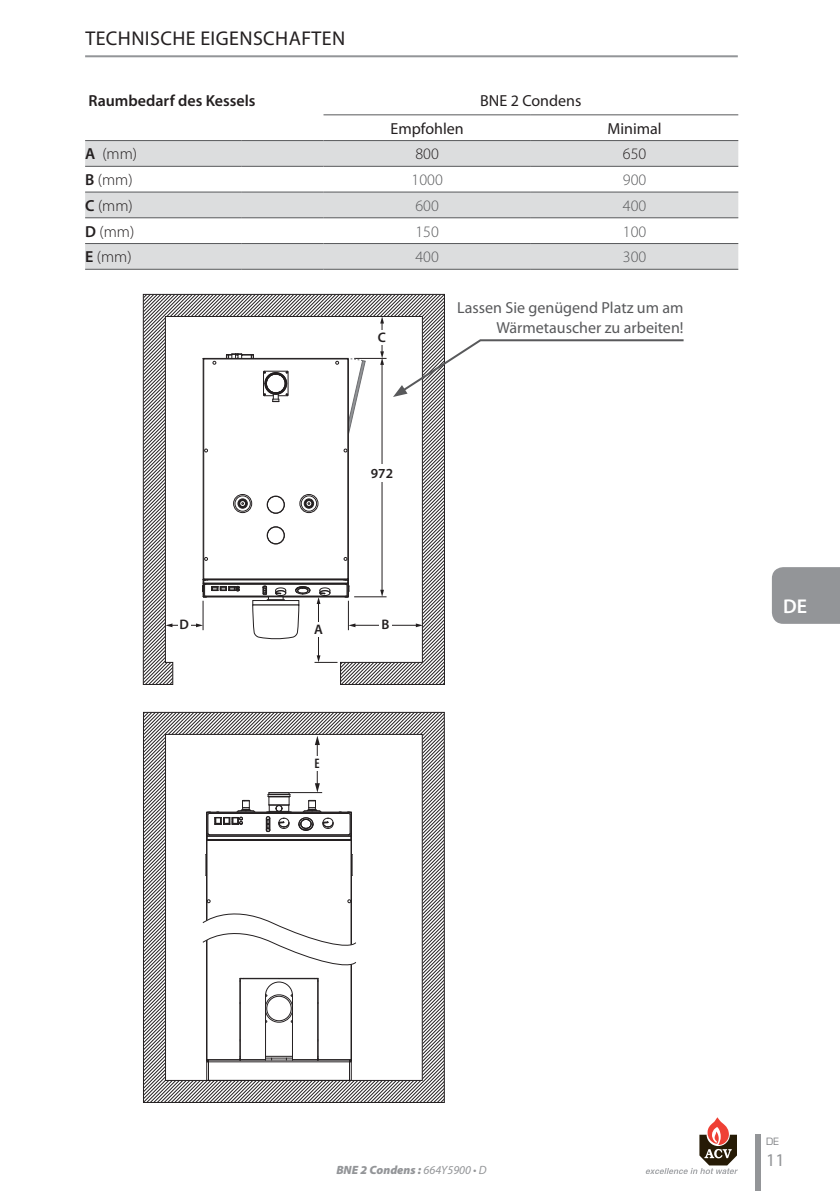
<style>
.page{position:relative;width:840px;height:1191px;background:#fff}
.page>*{position:absolute;margin:0;border:0;box-sizing:border-box;transform-origin:0 0}
.t1{font:20px "Myriad Pro";letter-spacing:.02em;color:#231f20}
.t2{font:600 20px "Myriad Pro";color:#fff}
.t3{font:18px "Myriad Pro";color:#939598}
.t4{font:16px/19.2px "Myriad Pro";color:#58595b;text-align:right}
.t5{font:300 16px "Myriad Pro";color:#231f20}
.t6{font:16px "Myriad Pro";color:#231f20}
.t7{font:300 16px "Myriad Pro";color:#58595b}
.t8{font:600 16px "Myriad Pro";color:#231f20}
.t9{font:600 13.8px "Myriad Pro";color:#231f20}
.t10{font:600 condensed 13.8px "Myriad Pro";color:#231f20}
.t11{font:italic 900 12px "Myriad Pro";color:#939598}
.t12{font:9.8px "Eurostile LT Std";color:#808285}
.s1{font-weight:600}
.s2{font-weight:400}
</style>
<div class="page">
<div style="left:771px;top:567px;width:68px;height:57px;background:#939598"></div>
<hr style="left:85px;top:55px;width:652px;height:2px;background:#939598">
<svg style="left:85px;top:141px;width:652px;height:128px;fill:#dcddde"></svg>
<hr style="left:85px;top:140px;width:156px;height:1px;background:#58595b">
<hr style="left:241px;top:140px;width:82px;height:1px;background:#58595b">
<hr style="left:85px;top:166px;width:156px;height:1px;background:#58595b">
<hr style="left:241px;top:166px;width:82px;height:1px;background:#58595b">
<hr style="left:323px;top:166px;width:207px;height:1px;background:#58595b">
<hr style="left:530px;top:166px;width:207px;height:1px;background:#58595b">
<hr style="left:85px;top:191px;width:156px;height:1px;background:#58595b">
<hr style="left:241px;top:191px;width:82px;height:1px;background:#58595b">
<hr style="left:323px;top:191px;width:207px;height:1px;background:#58595b">
<hr style="left:530px;top:191px;width:207px;height:1px;background:#58595b">
<hr style="left:85px;top:217px;width:156px;height:1px;background:#58595b">
<hr style="left:241px;top:217px;width:82px;height:1px;background:#58595b">
<hr style="left:323px;top:217px;width:207px;height:1px;background:#58595b">
<hr style="left:530px;top:217px;width:207px;height:1px;background:#58595b">
<hr style="left:85px;top:243px;width:156px;height:1px;background:#58595b">
<hr style="left:241px;top:243px;width:82px;height:1px;background:#58595b">
<hr style="left:323px;top:243px;width:207px;height:1px;background:#58595b">
<hr style="left:530px;top:243px;width:207px;height:1px;background:#58595b">
<hr style="left:85px;top:269px;width:156px;height:1px;background:#58595b">
<hr style="left:241px;top:269px;width:82px;height:1px;background:#58595b">
<hr style="left:323px;top:269px;width:207px;height:1px;background:#58595b">
<hr style="left:530px;top:269px;width:207px;height:1px;background:#58595b">
<hr style="left:323px;top:114px;width:207px;height:1px;background:#58595b">
<hr style="left:530px;top:114px;width:207px;height:1px;background:#58595b">
<hr style="left:323px;top:140px;width:207px;height:1px;background:#58595b">
<hr style="left:530px;top:140px;width:207px;height:1px;background:#58595b">
<svg style="left:645px;top:1117px;width:92px;height:57px"></svg>
<div style="left:754px;top:1134px;width:6px;height:57px;background:#939598"></div>
<svg style="left:143px;top:294px;width:302px;height:391px"></svg>
<div style="left:267px;top:496px;width:17px;height:17px;border:1px solid #231f20;border-radius:50%"></div>
<div style="left:267px;top:527px;width:17px;height:17px;border:1px solid #231f20;border-radius:50%"></div>
<div style="left:267px;top:526px;width:17px;height:18px;border:1px solid #231f20;border-radius:50%"></div>
<svg style="left:204px;top:557px;width:4px;height:3px"></svg>
<svg style="left:204px;top:449px;width:4px;height:3px"></svg>
<svg style="left:212px;top:361px;width:4px;height:3px"></svg>
<svg style="left:343px;top:557px;width:4px;height:3px"></svg>
<svg style="left:343px;top:449px;width:4px;height:3px"></svg>
<hr style="left:204px;top:578px;width:143px;height:1px;background:#231f20">
<hr style="left:203px;top:358px;width:145px;height:1px;background:#231f20">
<hr style="left:204px;top:359px;width:143px;height:1px;background:#231f20">
<hr style="left:203px;top:359px;width:1px;height:220px;background:#231f20">
<hr style="left:347px;top:359px;width:1px;height:220px;background:#231f20">
<hr style="left:348px;top:358px;width:1px;height:221px;background:#231f20">
<svg style="left:316px;top:587px;width:14px;height:17px"></svg>
<hr style="left:206px;top:595px;width:139px;height:1px;background:#231f20">
<hr style="left:206px;top:584px;width:139px;height:1px;background:#231f20">
<hr style="left:204px;top:583px;width:143px;height:1px;background:#231f20">
<hr style="left:208px;top:579px;width:135px;height:1px;background:#231f20">
<hr style="left:203px;top:596px;width:145px;height:1px;background:#231f20">
<div style="left:305px;top:500px;width:7px;height:7px;border:1px solid #231f20;border-radius:50%"></div>
<div style="left:239px;top:500px;width:7px;height:7px;border:1px solid #231f20;border-radius:50%"></div>
<div style="left:305px;top:499px;width:8px;height:8px;border:1px solid #231f20;border-radius:50%"></div>
<div style="left:304px;top:499px;width:9px;height:9px;border:1px solid #231f20;border-radius:50%"></div>
<div style="left:304px;top:498px;width:10px;height:10px;border:1px solid #231f20;border-radius:50%"></div>
<div style="left:301px;top:495px;width:15px;height:16px;border:1px solid #231f20;border-radius:50%"></div>
<div style="left:299px;top:494px;width:19px;height:19px;border:1px solid #231f20;border-radius:50%"></div>
<div style="left:238px;top:499px;width:8px;height:8px;border:1px solid #231f20;border-radius:50%"></div>
<div style="left:238px;top:499px;width:9px;height:9px;border:1px solid #231f20;border-radius:50%"></div>
<div style="left:237px;top:498px;width:10px;height:10px;border:1px solid #231f20;border-radius:50%"></div>
<div style="left:234px;top:495px;width:16px;height:16px;border:1px solid #231f20;border-radius:50%"></div>
<div style="left:233px;top:494px;width:19px;height:19px;border:1px solid #231f20;border-radius:50%"></div>
<svg style="left:263px;top:371px;width:25px;height:31px"></svg>
<svg style="left:226px;top:353px;width:28px;height:5px"></svg>
<svg style="left:165px;top:578px;width:75px;height:52px"></svg>
<svg style="left:343px;top:578px;width:12px;height:52px"></svg>
<svg style="left:252px;top:585px;width:58px;height:55px"></svg>
<svg style="left:344px;top:358px;width:22px;height:80px"></svg>
<svg style="left:143px;top:712px;width:301px;height:391px"></svg>
<svg style="left:393px;top:338px;width:291px;height:59px"></svg>
<p class="t1" style="left:85px;top:26px;width:261px">TECHNISCHE EIGENSCHAFTEN</p>
<p class="t8" style="left:88px;top:90px;width:169px">Raumbedarf des Kessels</p>
<p class="t6" style="left:480px;top:90px;width:103px">BNE 2 Condens</p>
<p class="t6" style="left:390px;top:118px;width:75px">Empfohlen</p>
<p class="t6" style="left:607px;top:118px;width:56px">Minimal</p>
<p class="t5" style="left:85px;top:144px;width:53px"><span class="s1">A</span> (mm)</p>
<p class="t5" style="left:415px;top:144px;width:25px">800</p>
<p class="t5" style="left:622px;top:144px;width:25px">650</p>
<p class="t5" style="left:85px;top:170px;width:49px"><span class="s1">B</span> (mm)</p>
<p class="t7" style="left:411px;top:170px;width:33px">1000</p>
<p class="t7" style="left:622px;top:170px;width:25px">900</p>
<p class="t5" style="left:85px;top:196px;width:49px"><span class="s1">C</span> (mm)</p>
<p class="t7" style="left:415px;top:196px;width:25px">600</p>
<p class="t7" style="left:622px;top:196px;width:25px">400</p>
<p class="t5" style="left:85px;top:222px;width:51px"><span class="s1">D</span> (mm)</p>
<p class="t7" style="left:415px;top:222px;width:25px">150</p>
<p class="t7" style="left:622px;top:222px;width:25px">100</p>
<p class="t5" style="left:85px;top:247px;width:48px"><span class="s1">E</span> (mm)</p>
<p class="t7" style="left:415px;top:247px;width:25px">400</p>
<p class="t7" style="left:622px;top:247px;width:25px">300</p>
<p class="t9" style="left:378px;top:328px;width:10px">C</p>
<p class="t9" style="left:370px;top:465px;width:24px">972</p>
<p class="t9" style="left:179px;top:615px;width:11px">D</p>
<p class="t9" style="left:381px;top:615px;width:9px">B</p>
<p class="t9" style="left:314px;top:621px;width:10px">A</p>
<p class="t10" style="left:314px;top:754px;width:7px">E</p>
<p class="t4" style="left:457px;top:298px;width:228px">Lassen Sie genügend Platz um am<br>Wärmetauscher zu arbeiten!</p>
<p class="t2" style="left:782px;top:593px;width:25px">DE</p>
<p class="t11" style="left:336px;top:1162px;width:152px">BNE 2 Condens : <span class="s2">664Y5900 • D</span></p>
<p class="t12" style="left:765px;top:1135px;width:14px">de</p>
<p class="t3" style="left:765px;top:1149px;width:20px">11</p>
</div>
